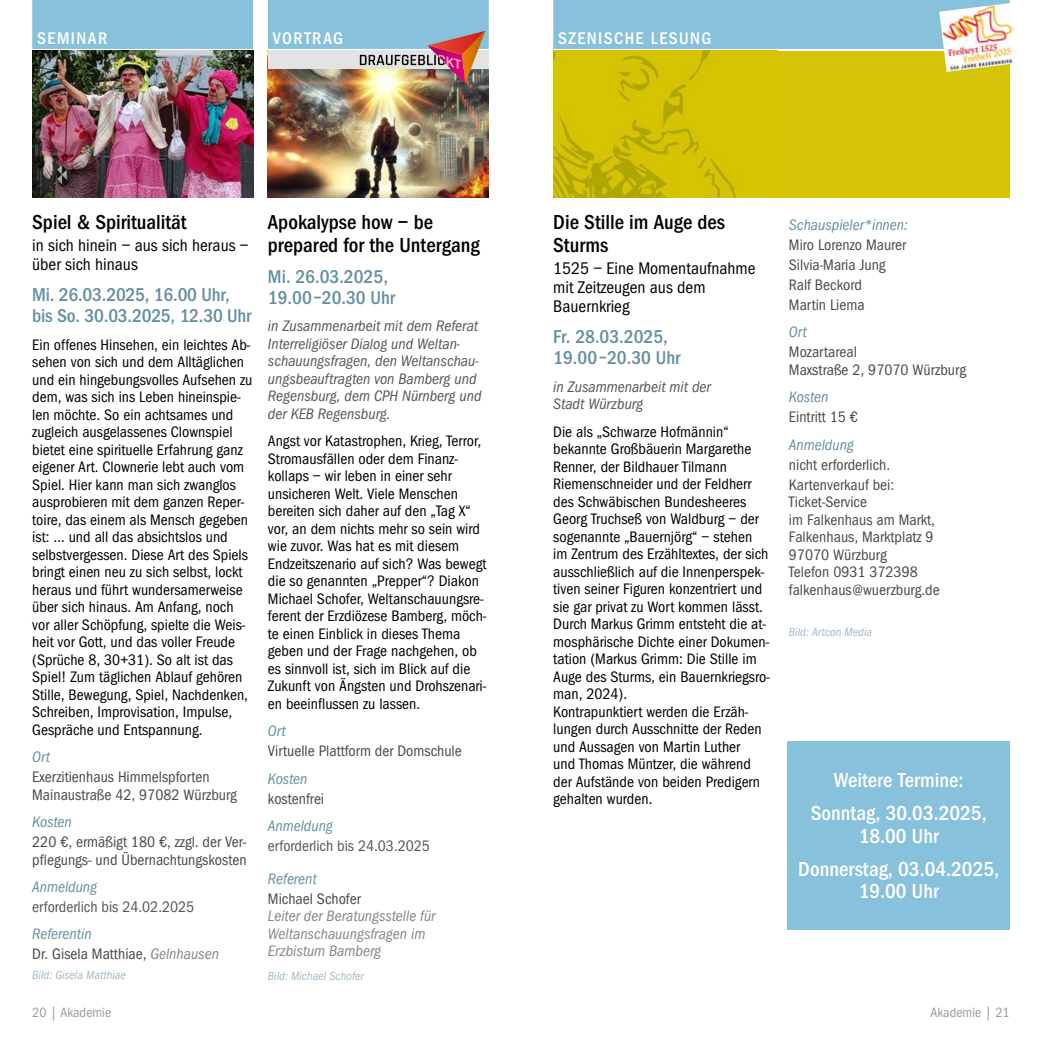
<style>
.page{position:relative;width:1042px;height:1042px;background:#fff}
.page>*{position:absolute;margin:0;border:0;box-sizing:border-box;transform-origin:0 0}
.t1{font:21px/22.8px "Franklin Goth EFTU Med Con";color:#000}
.t2{font:21px/32.7px "Franklin Goth EFTU Med Con";color:#fff;text-align:center}
.t3{font:19.25px/21px "Franklin Goth EFTU Med Con";letter-spacing:-.005em;color:#6690a2}
.t4{font:17.5px/19.2px "Franklin Goth EFTU Book Con";color:#000}
.t5{font:17.5px "Franklin Goth EFTU Med Con";letter-spacing:.08em;color:#fff}
.t6{font:15.75px/17.5px "Franklin Goth EFTU Book Con";color:#000}
.t7{font:15.75px/17.5px "Franklin Goth EFTU Book Con";color:#4a4a49}
.t8{font:15.75px/17.5px "Franklin Goth EFTU Book Con Ita";color:#575756}
.t9{font:15.75px "Franklin Goth EFTU Book Con Ita";color:#6690a2}
.t10{font:15.75px/17.5px "Franklin Goth EFTU Book Con Ita";color:#878787}
.t11{font:15.75px "Franklin Goth EFTU Book Con";color:#575756}
.t12{font:14px "Franklin Goth EFTU Book Con";color:#9d9d9c}
.t13{font:12.25px "Franklin Goth EFTU Book Con Ita";color:#a1bac7}
.s1{font-family:"Franklin Goth EFTU Book Con Ita";color:#878787}
.s2{color:#575756}
</style>
<div class="page">
<div style="left:32px;top:0;width:221px;height:49px;background:#88c1dc"></div>
<img style="left:32px;top:51px;width:221px;height:146px">
<div style="left:268px;top:0;width:221px;height:49px;background:#88c1dc"></div>
<img style="left:268px;top:69px;width:221px;height:128px">
<div style="left:553px;top:0;width:456px;height:49px;background:#88c1dc"></div>
<div style="left:553px;top:51px;width:456px;height:146px;background:#d5c406"></div>
<img style="left:553px;top:51px;width:183px;height:146px">
<div style="left:788px;top:742px;width:221px;height:188px;background:#88c1dc"></div>
<img style="left:939px;top:3px;width:75px;height:69px">
<div style="left:268px;top:51px;width:221px;height:18px;background:#e3e3e3"></div>
<img style="left:360px;top:31px;width:125px;height:53px">
<p class="t5" style="left:37px;top:28px;width:72px">SEMINAR</p>
<p class="t5" style="left:273px;top:28px;width:72px">VORTRAG</p>
<p class="t5" style="left:558px;top:28px;width:154px">SZENISCHE LESUNG</p>
<h1 class="t1" style="left:32px;top:211px;width:156px">Spiel &amp; Spiritualität</h1>
<p class="t4" style="left:32px;top:236px;width:218px">in sich hinein – aus sich heraus – über sich hinaus</p>
<p class="t3" style="left:32px;top:284px;width:221px">Mi. 26.03.2025, 16.00 Uhr, bis So. 30.03.2025, 12.30 Uhr</p>
<p class="t6" style="left:32px;top:336px;width:222px">Ein offenes Hinsehen, ein leichtes Ab&shy;sehen von sich und dem Alltäglichen und ein hingebungsvolles Aufsehen zu dem, was sich ins Leben hineinspie&shy;len möchte. So ein achtsames und zugleich ausgelassenes Clownspiel bietet eine spirituelle Erfahrung ganz eigener Art. Clownerie lebt auch vom Spiel. Hier kann man sich zwanglos ausprobieren mit dem ganzen Reper&shy;toire, das einem als Mensch gegeben ist: … und all das absichtslos und selbstvergessen. Diese Art des Spiels bringt einen neu zu sich selbst, lockt heraus und führt wundersamerweise über sich hinaus. Am Anfang, noch vor aller Schöpfung, spielte die Weis&shy;heit vor Gott, und das voller Freude (Sprüche 8, 30+31). So alt ist das Spiel! Zum täglichen Ablauf gehören Stille, Bewegung, Spiel, Nachdenken, Schreiben, Improvisation, Impulse, Gespräche und Entspannung.</p>
<p class="t9" style="left:32px;top:748px;width:19px">Ort</p>
<p class="t7" style="left:32px;top:768px;width:206px">Exerzitienhaus Himmelspforten<br>Mainaustraße 42, 97082 Würzburg</p>
<p class="t9" style="left:32px;top:813px;width:41px">Kosten</p>
<p class="t7" style="left:32px;top:833px;width:216px">220 €, ermäßigt 180 €, zzgl. der Ver&shy;pflegungs- und Übernachtungskosten</p>
<p class="t9" style="left:32px;top:878px;width:66px">Anmeldung</p>
<p class="t11" style="left:32px;top:898px;width:164px">erforderlich bis 24.02.2025</p>
<p class="t9" style="left:32px;top:925px;width:61px">Referentin</p>
<p class="t7" style="left:32px;top:945px;width:188px">Dr. Gisela Matthiae, <span class="s1">Gelnhausen</span></p>
<p class="t13" style="left:32px;top:968px;width:95px">Bild: Gisela Matthiae</p>
<h1 class="t1" style="left:268px;top:211px;width:213px">Apokalypse how – be prepared for the Untergang</h1>
<p class="t3" style="left:268px;top:266px;width:129px">Mi. 26.03.2025,<br>19.00–20.30 Uhr</p>
<p class="t8" style="left:268px;top:317px;width:215px">in Zusammenarbeit mit dem Referat<br>Interreligiöser Dialog und Weltan&shy;schauungsfragen, den Weltanschau&shy;ungsbeauftragten von Bamberg und<br>Regensburg, dem CPH Nürnberg und der KEB Regensburg.</p>
<p class="t6" style="left:268px;top:432px;width:220px">Angst vor Katastrophen, Krieg, Terror, Stromausfällen oder dem Finanz&shy;kollaps – wir leben in einer sehr unsicheren Welt. Viele Menschen bereiten sich daher auf den „Tag X“ vor, an dem nichts mehr so sein wird wie zuvor. Was hat es mit diesem Endzeitszenario auf sich? Was bewegt die so genannten „Prepper“? Diakon Michael Schofer, Weltanschauungsre&shy;ferent der Erzdiözese Bamberg, möch&shy;te einen Einblick in dieses Thema geben und der Frage nachgehen, ob es sinnvoll ist, sich im Blick auf die Zukunft von Ängsten und Drohszenari&shy;en beeinflussen zu lassen.</p>
<p class="t9" style="left:268px;top:722px;width:19px">Ort</p>
<p class="t7" style="left:268px;top:742px;width:195px">Virtuelle Plattform der Domschule</p>
<p class="t9" style="left:268px;top:769px;width:41px">Kosten</p>
<p class="t7" style="left:268px;top:790px;width:58px">kostenfrei</p>
<p class="t9" style="left:268px;top:817px;width:66px">Anmeldung</p>
<p class="t11" style="left:268px;top:837px;width:164px">erforderlich bis 24.03.2025</p>
<p class="t9" style="left:268px;top:869px;width:50px">Referent</p>
<p class="t7" style="left:268px;top:890px;width:94px">Michael Schofer</p>
<p class="t10" style="left:268px;top:907px;width:169px">Leiter der Beratungsstelle für<br>Weltanschauungsfragen im<br>Erzbistum Bamberg</p>
<p class="t13" style="left:268px;top:969px;width:97px">Bild: Michael Schofer</p>
<h1 class="t1" style="left:553px;top:211px;width:173px">Die Stille im Auge des<br>Sturms</h1>
<p class="t4" style="left:553px;top:258px;width:204px">1525 – Eine Momentaufnahme mit Zeitzeugen aus dem<br>Bauernkrieg</p>
<p class="t3" style="left:553px;top:326px;width:129px">Fr. 28.03.2025,<br>19.00–20.30 Uhr</p>
<p class="t8" style="left:553px;top:378px;width:159px">in Zusammenarbeit mit der<br>Stadt Würzburg</p>
<p class="t6" style="left:553px;top:423px;width:218px">Die als „Schwarze Hofmännin“ bekannte Großbäuerin Margarethe<br>Renner, der Bildhauer Tilmann<br>Riemenschneider und der Feldherr des Schwäbischen Bundesheeres<br>Georg Truchseß von Waldburg – der sogenannte „Bauernjörg“ – stehen im Zentrum des Erzähltextes, der sich ausschließlich auf die Innenperspek&shy;tiven seiner Figuren konzentriert und sie gar privat zu Wort kommen lässt.<br>Durch Markus Grimm entsteht die at&shy;mosphärische Dichte einer Dokumen&shy;tation (Markus Grimm: Die Stille im<br>Auge des Sturms, ein Bauernkriegsro&shy;man, 2024).<br>Kontrapunktiert werden die Erzäh&shy;lungen durch Ausschnitte der Reden und Aussagen von Martin Luther<br>und Thomas Müntzer, die während der Aufstände von beiden Predigern gehalten wurden.</p>
<p class="t9" style="left:789px;top:216px;width:120px">Schauspieler*innen:</p>
<p class="t7" style="left:789px;top:235px;width:119px;line-height:19.9px">Miro Lorenzo Maurer<br>Silvia-Maria Jung<br>Ralf Beckord<br>Martin Liema</p>
<p class="t9" style="left:789px;top:323px;width:19px">Ort</p>
<p class="t7" style="left:789px;top:343px;width:179px">Mozartareal<br>Maxstraße 2, 97070 Würzburg</p>
<p class="t9" style="left:789px;top:388px;width:41px">Kosten</p>
<p class="t7" style="left:789px;top:408px;width:71px">Eintritt 15 €</p>
<p class="t9" style="left:789px;top:435px;width:66px">Anmeldung</p>
<p class="t7" style="left:789px;top:454px;width:107px;line-height:19.9px">nicht erforderlich.<br>Kartenverkauf bei:</p>
<p class="t7" style="left:789px;top:493px;width:152px">Ticket-Service<br>im Falkenhaus am Markt,<br>Falkenhaus, Marktplatz 9<br>97070 Würzburg<br>Telefon 0931 372398 falkenhaus<span class="s2">@</span>wuerzburg.de</p>
<p class="t13" style="left:789px;top:625px;width:85px">Bild: Artcon Media</p>
<h1 class="t2" style="left:811px;top:764px;width:177px">Weitere Termine:<br>Sonntag, 30.03.2025,</h1>
<h1 class="t2" style="left:798px;top:819px;width:202px">18.00 Uhr<br>Donnerstag, 03.04.2025,</h1>
<h1 class="t2" style="left:858px;top:875px;width:82px">19.00 Uhr</h1>
<p class="t12" style="left:32px;top:1004px;width:81px">20 | Akademie</p>
<p class="t12" style="left:930px;top:1004px;width:81px">Akademie | 21</p>
</div>
